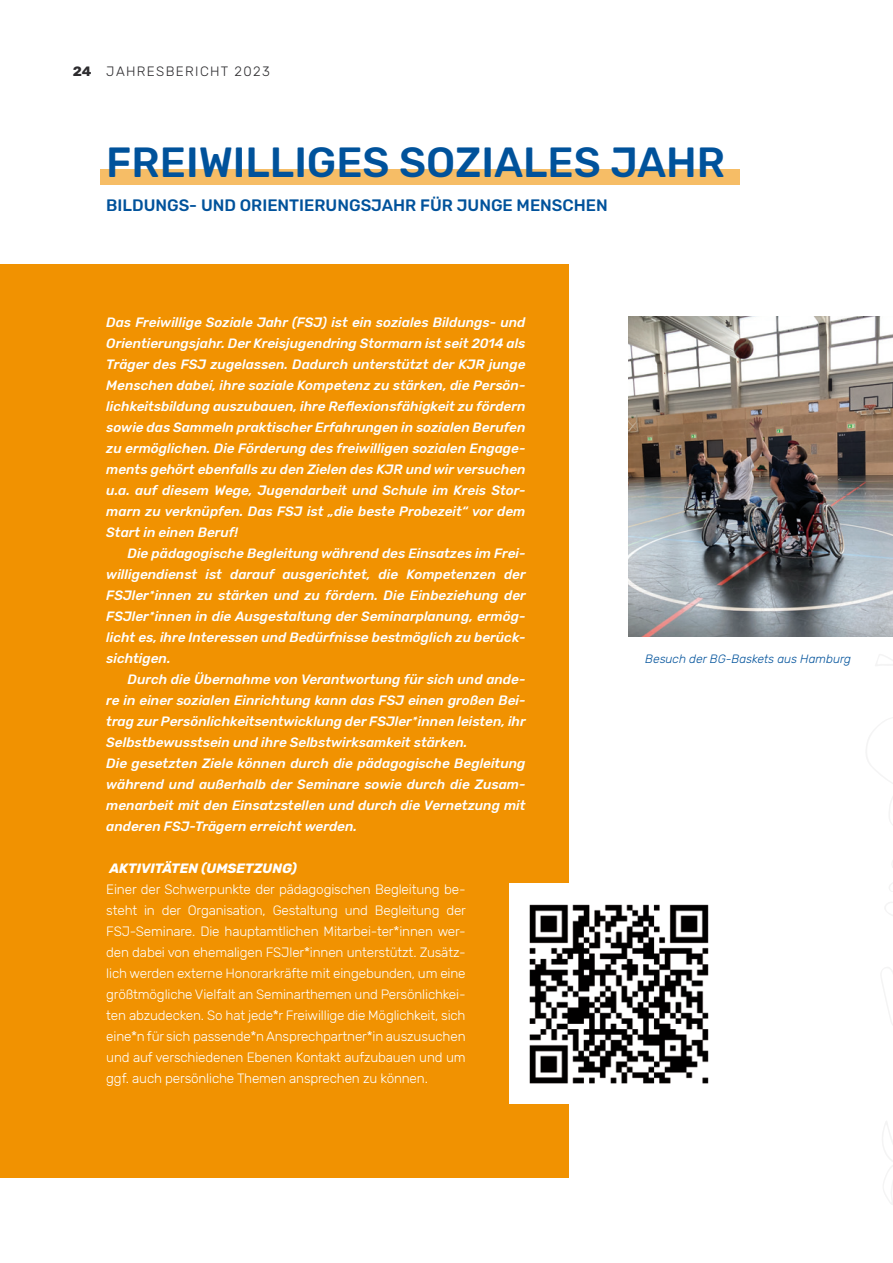
<style>
.page{position:relative;width:893px;height:1263px;background:#fff}
.page>*{position:absolute;margin:0;border:0;box-sizing:border-box;transform-origin:0 0}
.t1{font:500 42px "Rubik";color:#00529b}
.t2{font:500 16.5px "Rubik";color:#00529b}
.t3{font:italic 500 13.5px/21px "Rubik";color:#fff;text-align:justify}
.t4{font:300 13.5px/21px "Rubik";letter-spacing:-.01em;color:#fff;text-align:justify}
.t5{font:italic 700 13.5px "Rubik";color:#fff}
.t6{font:300 13.5px "Rubik";letter-spacing:.1em;color:#2d2c2f}
.t7{font:italic 300 12px "Rubik";color:#00529b}
.s1{font-weight:700}
</style>
<div class="page">
<div style="left:100px;top:170px;width:639px;height:15px;background:#f6bd66"></div>
<div style="left:0;top:264px;width:568px;height:914px;background:#f19201"></div>
<svg style="left:881px;top:902px;width:12px;height:303px"></svg>
<svg style="left:866px;top:654px;width:27px;height:236px"></svg>
<div style="left:508px;top:884px;width:220px;height:220px;background:#fff"></div>
<img style="left:529px;top:904px;width:180px;height:180px">
<img style="left:628px;top:317px;width:265px;height:320px">
<p class="t6" style="left:73px;top:64px;width:199px"><span class="s1">24</span> JAHRESBERICHT 2023</p>
<h1 class="t1" style="left:106px;top:139px;width:620px">FREIWILLIGES SOZIALES JAHR</h1>
<p class="t2" style="left:106px;top:196px;width:503px">BILDUNGS- UND ORIENTIERUNGSJAHR FÜR JUNGE MENSCHEN</p>
<p class="t3" style="left:106px;top:312px;width:421px">Das Freiwillige Soziale Jahr (FSJ) ist ein soziales Bildungs- und Orientierungsjahr. Der Kreisjugendring Stormarn ist seit 2014 als Träger des FSJ zugelassen. Dadurch unterstützt der KJR junge Menschen dabei, ihre soziale Kompetenz zu stärken, die Persön&shy;lichkeitsbildung auszubauen, ihre Reflexionsfähigkeit zu fördern sowie das Sammeln praktischer Erfahrungen in sozialen Berufen zu ermöglichen. Die Förderung des freiwilligen sozialen Engage&shy;ments gehört ebenfalls zu den Zielen des KJR und wir versuchen u.a. auf diesem Wege, Jugendarbeit und Schule im Kreis Stor&shy;marn zu verknüpfen. Das FSJ ist „die beste Probezeit“ vor dem Start in einen Beruf!</p>
<p class="t3" style="left:106px;top:543px;width:421px;text-indent:21px">Die pädagogische Begleitung während des Einsatzes im Frei&shy;willigendienst ist darauf ausgerichtet, die Kompetenzen der FSJler*innen zu stärken und zu fördern. Die Einbeziehung der FSJler*innen in die Ausgestaltung der Seminarplanung, ermög&shy;licht es, ihre Interessen und Bedürfnisse bestmöglich zu berück&shy;sichtigen.</p>
<p class="t3" style="left:106px;top:669px;width:421px;text-align:left;text-indent:21px">Durch die Übernahme von Verantwortung für sich und ande&shy;re in einer sozialen Einrichtung kann das FSJ einen großen Bei&shy;trag zur Persönlichkeitsentwicklung der FSJler*innen leisten, ihr Selbstbewusstsein und ihre Selbstwirksamkeit stärken.<br>Die gesetzten Ziele können durch die pädagogische Begleitung während und außerhalb der Seminare sowie durch die Zusam&shy;menarbeit mit den Einsatzstellen und durch die Vernetzung mit anderen FSJ-Trägern erreicht werden.</p>
<p class="t5" style="left:109px;top:861px;width:189px">AKTIVITÄTEN (UMSETZUNG)</p>
<p class="t4" style="left:106px;top:879px;width:361px">Einer der Schwerpunkte der pädagogischen Begleitung be&shy;steht in der Organisation, Gestaltung und Begleitung der FSJ-Seminare. Die hauptamtlichen Mitarbei-ter*innen wer&shy;den dabei von ehemaligen FSJler*innen unterstützt. Zusätz&shy;lich werden externe Honorarkräfte mit eingebunden, um eine größtmögliche Vielfalt an Seminarthemen und Persönlichkei&shy;ten abzudecken. So hat jede*r Freiwillige die Möglichkeit, sich eine*n für sich passende*n Ansprechpartner*in auszusuchen und auf verschiedenen Ebenen Kontakt aufzubauen und um ggf. auch persönliche Themen ansprechen zu können.</p>
<p class="t7" style="left:645px;top:652px;width:207px">Besuch der BG-Baskets aus Hamburg</p>
</div>
